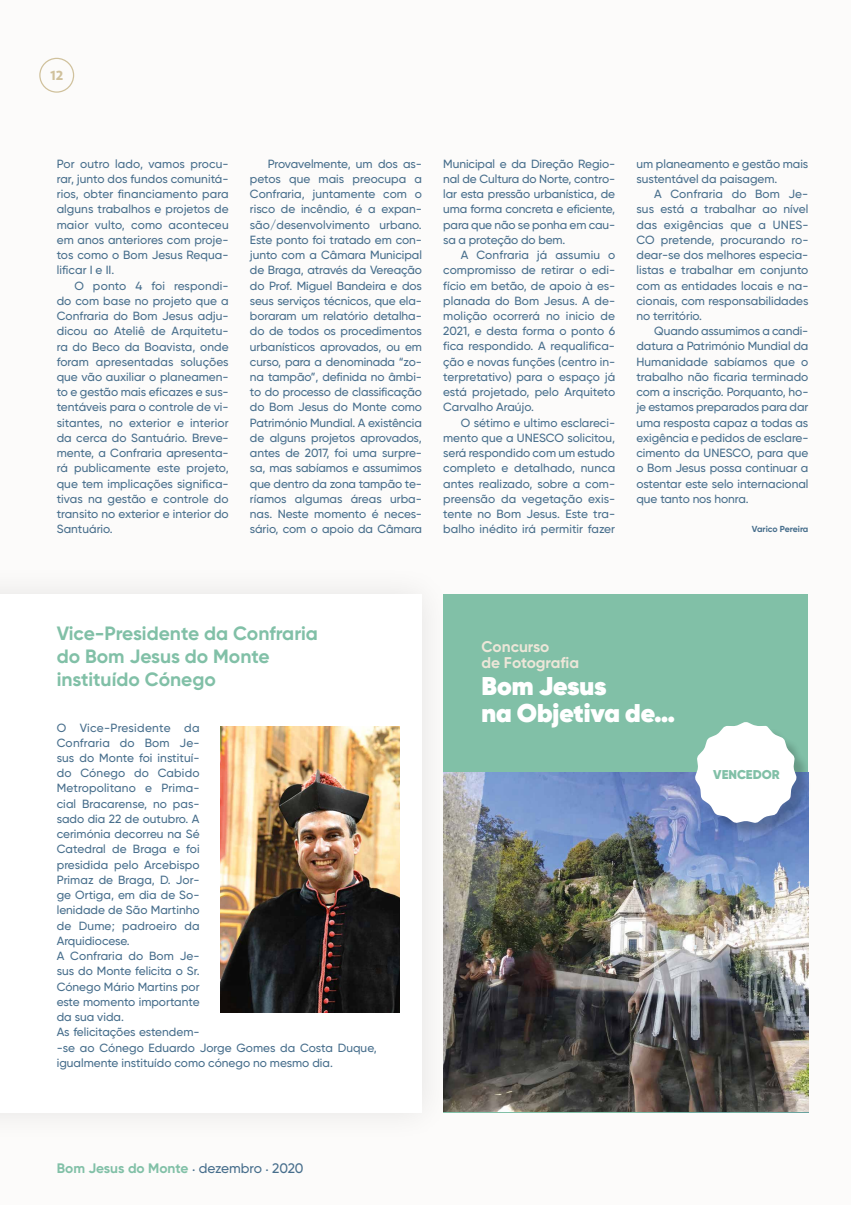
<style>
.page{position:relative;width:851px;height:1205px;background:#fff}
.page>*{position:absolute;margin:0;border:0;box-sizing:border-box;transform-origin:0 0}
.t1{font:800 25.62px/27.1px "Gilroy";color:#fff}
.t2{font:700 19.25px/23.1px "Gilroy";color:#81c0a7}
.t3{font:700 15.5px/15.5px "Gilroy";color:#ece6d8}
.t4{font:700 13.75px "Gilroy";color:#81c0a7}
.t5{font:900 12.75px "Gilroy";letter-spacing:-.005em;color:#81c0a7}
.t6{font:900 12.5px "Verlag";color:#d0c19c}
.t7{font:500 11.88px/15.2px "Gilroy";color:#476e8c;text-align:justify}
.t8{font:700 8.75px "Gilroy";color:#476e8c}
.s1{font-weight:500;color:#476e8c}
</style>
<div class="page">
<div style="left:0;top:0;width:850px;height:1205px;background:#fcfbfa"></div>
<div style="left:0;top:563px;width:454px;height:581px;background:#f8f7f6"></div>
<div style="left:0;top:594px;width:422px;height:518px;background:#fff"></div>
<div style="left:443px;top:594px;width:365px;height:178px;background:#81c0a7"></div>
<img style="left:221px;top:727px;width:179px;height:286px">
<img style="left:443px;top:772px;width:365px;height:339px">
<div style="left:697px;top:724px;width:114px;height:114px;background:#000;opacity:.2"></div>
<svg style="left:694px;top:722px;width:102px;height:101px"></svg>
<div style="left:39px;top:58px;width:35px;height:35px;border:1px solid #d0c19c;border-radius:50%"></div>
<p class="t6" style="left:50px;top:65px;width:15px">12</p>
<p class="t7" style="left:57px;top:156px;width:173px">Por outro lado, vamos procu&shy;rar, junto dos fundos comunitá&shy;rios, obter financiamento para alguns trabalhos e projetos de maior vulto, como aconteceu em anos anteriores com proje&shy;tos como o Bom Jesus Requa&shy;lificar I e II.</p>
<p class="t7" style="left:57px;top:278px;width:173px;text-indent:18px">O ponto 4 foi respondi&shy;do com base no projeto que a Confraria do Bom Jesus adju&shy;dicou ao Ateliê de Arquitetu&shy;ra do Beco da Boavista, onde foram apresentadas soluções que vão auxiliar o planeamen&shy;to e gestão mais eficazes e sus&shy;tentáveis para o controle de vi&shy;sitantes, no exterior e interior da cerca do Santuário. Breve&shy;mente, a Confraria apresenta&shy;rá publicamente este projeto, que tem implicações significa&shy;tivas na gestão e controle do transito no exterior e interior do Santuário.</p>
<p class="t7" style="left:250px;top:156px;width:173px;text-indent:18px">Provavelmente, um dos as&shy;petos que mais preocupa a Confraria, juntamente com o risco de incêndio, é a expan&shy;são/desenvolvimento urbano.<br>Este ponto foi tratado em con&shy;junto com a Câmara Municipal de Braga, através da Vereação do Prof. Miguel Bandeira e dos seus serviços técnicos, que ela&shy;boraram um relatório detalha&shy;do de todos os procedimentos urbanísticos aprovados, ou em curso, para a denominada “zo&shy;na tampão”, definida no âmbi&shy;to do processo de classificação do Bom Jesus do Monte como Património Mundial. A existência de alguns projetos aprovados, antes de 2017, foi uma surpre&shy;sa, mas sabíamos e assumimos que dentro da zona tampão te&shy;ríamos algumas áreas urba&shy;nas. Neste momento é neces&shy;sário, com o apoio da Câmara</p>
<p class="t7" style="left:443px;top:156px;width:173px">Municipal e da Direção Regio&shy;nal de Cultura do Norte, contro&shy;lar esta pressão urbanística, de uma forma concreta e eficiente, para que não se ponha em cau&shy;sa a proteção do bem.</p>
<p class="t7" style="left:443px;top:247px;width:173px;text-indent:18px">A Confraria já assumiu o compromisso de retirar o edi&shy;fício em betão, de apoio à es&shy;planada do Bom Jesus. A de&shy;molição ocorrerá no inicio de 2021, e desta forma o ponto 6 fica respondido. A requalifica&shy;ção e novas funções (centro in&shy;terpretativo) para o espaço já está projetado, pelo Arquiteto Carvalho Araújo.</p>
<p class="t7" style="left:443px;top:415px;width:173px;text-indent:18px">O sétimo e ultimo esclareci&shy;mento que a UNESCO solicitou, será respondido com um estudo completo e detalhado, nunca antes realizado, sobre a com&shy;preensão da vegetação exis&shy;tente no Bom Jesus. Este tra&shy;balho inédito irá permitir fazer</p>
<p class="t7" style="left:636px;top:156px;width:173px">um planeamento e gestão mais sustentável da paisagem.</p>
<p class="t7" style="left:636px;top:186px;width:173px;text-indent:18px">A Confraria do Bom Je&shy;sus está a trabalhar ao nível das exigências que a UNES-CO pretende, procurando ro&shy;dear-se dos melhores especia&shy;listas e trabalhar em conjunto com as entidades locais e na&shy;cionais, com responsabilidades no território.</p>
<p class="t7" style="left:636px;top:323px;width:173px;text-indent:18px">Quando assumimos a candi&shy;datura a Património Mundial da Humanidade sabíamos que o trabalho não ficaria terminado com a inscrição. Porquanto, ho&shy;je estamos preparados para dar uma resposta capaz a todas as exigência e pedidos de esclare&shy;cimento da UNESCO, para que o Bom Jesus possa continuar a ostentar este selo internacional que tanto nos honra.</p>
<p class="t8" style="left:751px;top:524px;width:58px">Varico Pereira</p>
<h2 class="t2" style="left:57px;top:621px;width:263px">Vice-Presidente da Confraria do Bom Jesus do Monte instituído Cónego</h2>
<p class="t7" style="left:57px;top:719px;width:321px;text-align:left">O Vice-Presidente da<br>Confraria do Bom Je-<br>sus do Monte foi instituí-<br>do Cónego do Cabido<br>Metropolitano e Prima-<br>cial Bracarense, no pas-<br>sado dia 22 de outubro. A<br>cerimónia decorreu na Sé<br>Catedral de Braga e foi<br>presidida pelo Arcebispo<br>Primaz de Braga, D. Jor-<br>ge Ortiga, em dia de So-<br>lenidade de São Martinho<br>de Dume; padroeiro da<br>Arquidiocese.<br>A Confraria do Bom Je-<br>sus do Monte felicita o Sr.<br>Cónego Mário Martins por<br>este momento importante<br>da sua vida.<br>As felicitações estendem-<br>-se ao Cónego Eduardo Jorge Gomes da Costa Duque, igualmente instituído como cónego no mesmo dia.</p>
<p class="t4" style="left:57px;top:1160px;width:248px">Bom Jesus do Monte <span class="s1">· dezembro · 2020</span></p>
<h3 class="t3" style="left:481px;top:639px;width:99px">Concurso<br>de Fotografia</h3>
<h1 class="t1" style="left:481px;top:672px;width:195px">Bom Jesus<br>na Objetiva de…</h1>
<p class="t5" style="left:713px;top:766px;width:68px">VENCEDOR</p>
</div>
